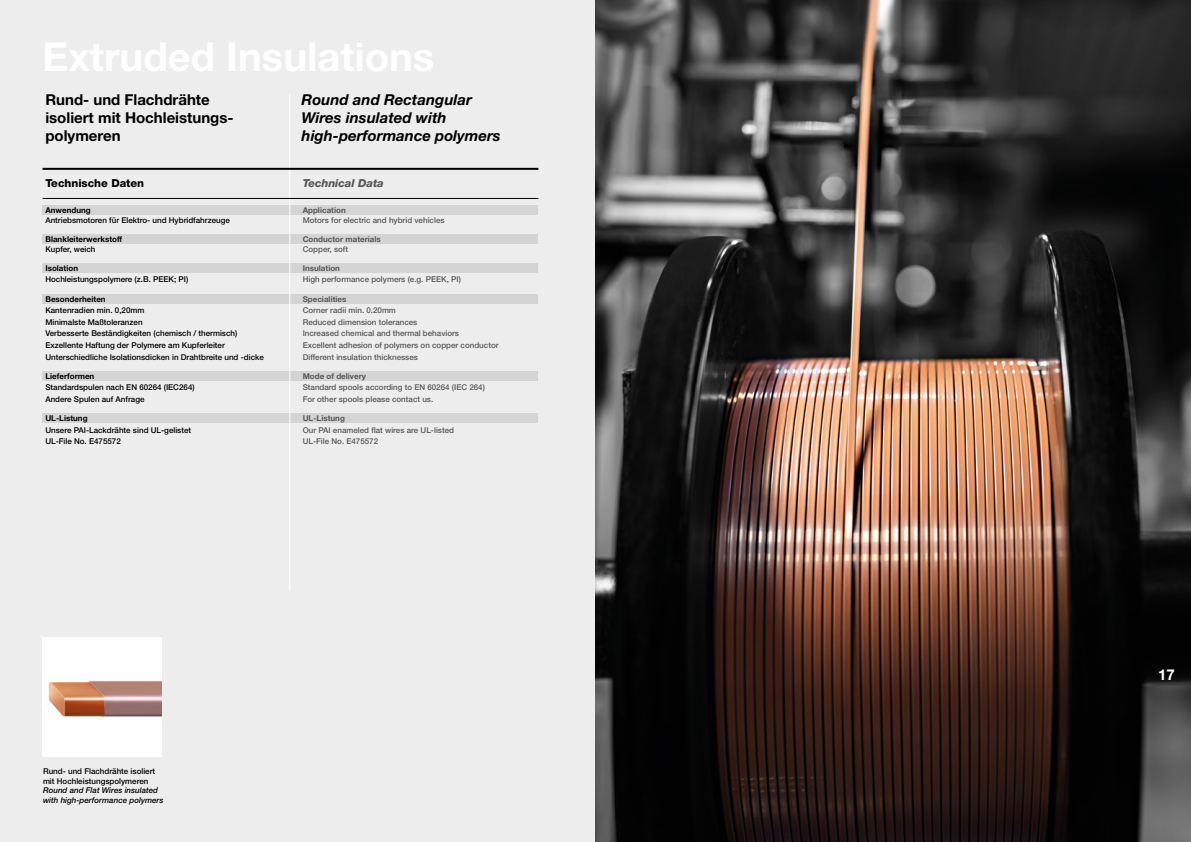
<style>
.page{position:relative;width:1191px;height:842px;background:#ededed}
.page>*{position:absolute;margin:0;border:0;box-sizing:border-box;transform-origin:0 0}
.t1{font:italic 700 15px/18px "Helvetica Neue LT Pro";color:#000}
.t2{font:700 15px/18px "Helvetica Neue LT Pro";color:#000}
.t3{font:700 15px "Helvetica Neue LT Pro";color:#fff}
.t4{font:800 11px "Helvetica Neue LT Pro";color:#000}
.t5{font:italic 800 11px "Helvetica Neue LT Pro";color:#575756}
.t6{font:500 8px/11.6px "Helvetica Neue LT Pro";color:#000}
.t7{font:500 8px/11.6px "Helvetica Neue LT Pro";color:#575756}
.t8{font:700 8px "Helvetica Neue LT Pro";color:#575756}
.t9{font:700 8px "Helvetica Neue LT Pro";color:#000}
.t10{font:italic 500 8px/9.6px "Helvetica Neue LT Pro";color:#000}
</style>
<div class="page">
<img style="left:595px;top:0;width:596px;height:842px">
<div style="left:43px;top:371px;width:495px;height:10px;background:#d4d4d4"></div>
<div style="left:43px;top:413px;width:495px;height:10px;background:#d4d4d4"></div>
<div style="left:43px;top:234px;width:495px;height:10px;background:#d4d4d4"></div>
<div style="left:43px;top:294px;width:495px;height:10px;background:#d4d4d4"></div>
<div style="left:43px;top:263px;width:495px;height:10px;background:#d4d4d4"></div>
<div style="left:43px;top:205px;width:495px;height:10px;background:#d4d4d4"></div>
<hr style="left:289px;top:94px;width:1px;height:497px;background:#fff">
<hr style="left:43px;top:168px;width:495px;height:2px;background:#000">
<hr style="left:43px;top:198px;width:495px;height:1px;background:#000">
<div style="left:43px;top:638px;width:119px;height:119px;background:#fff"></div>
<img style="left:48px;top:680px;width:114px;height:37px">
<h1 class="t2" style="left:45px;top:90px;width:190px">Rund- und Flachdrähte isoliert mit Hochleistungs&shy;polymeren</h1>
<h2 class="t4" style="left:45px;top:176px;width:100px">Technische Daten</h2>
<p class="t9" style="left:45px;top:205px;width:47px">Anwendung</p>
<p class="t6" style="left:45px;top:214px;width:186px">Antriebsmotoren für Elektro- und Hybridfahrzeuge</p>
<p class="t9" style="left:45px;top:234px;width:78px">Blankleiterwerkstoff</p>
<p class="t6" style="left:45px;top:243px;width:52px">Kupfer, weich</p>
<p class="t9" style="left:45px;top:263px;width:34px">Isolation</p>
<p class="t6" style="left:45px;top:274px;width:144px">Hochleistungspolymere (z.B. PEEK; PI)</p>
<p class="t9" style="left:45px;top:294px;width:62px">Besonderheiten</p>
<p class="t6" style="left:45px;top:304px;width:220px">Kantenradien min. 0,20mm<br>Minimalste Maßtoleranzen<br>Verbesserte Beständigkeiten (chemisch / thermisch)<br>Exzellente Haftung der Polymere am Kupferleiter Unterschiedliche Isolationsdicken in Drahtbreite und -dicke</p>
<p class="t9" style="left:45px;top:371px;width:51px">Lieferformen</p>
<p class="t6" style="left:45px;top:382px;width:151px">Standardspulen nach EN 60264 (IEC264)<br>Andere Spulen auf Anfrage</p>
<p class="t9" style="left:45px;top:413px;width:44px">UL-Listung</p>
<p class="t6" style="left:45px;top:424px;width:147px">Unsere PAI-Lackdrähte sind UL-gelistet<br>UL-File No. E475572</p>
<h1 class="t1" style="left:301px;top:90px;width:201px">Round and Rectangular<br>Wires insulated with high-performance polymers</h1>
<h2 class="t5" style="left:303px;top:176px;width:83px">Technical Data</h2>
<p class="t8" style="left:303px;top:205px;width:45px">Application</p>
<p class="t7" style="left:303px;top:214px;width:143px">Motors for electric and hybrid vehicles</p>
<p class="t8" style="left:303px;top:234px;width:80px">Conductor materials</p>
<p class="t7" style="left:303px;top:243px;width:47px">Copper, soft</p>
<p class="t8" style="left:303px;top:263px;width:39px">Insulation</p>
<p class="t7" style="left:303px;top:274px;width:160px">High performance polymers (e.g. PEEK, PI)</p>
<p class="t8" style="left:303px;top:294px;width:45px">Specialities</p>
<p class="t7" style="left:303px;top:304px;width:197px">Corner radii min. 0.20mm<br>Reduced dimension tolerances<br>Increased chemical and thermal behaviors<br>Excellent adhesion of polymers on copper conductor Different insulation thicknesses</p>
<p class="t8" style="left:303px;top:371px;width:65px">Mode of delivery</p>
<p class="t7" style="left:303px;top:382px;width:184px">Standard spools according to EN 60264 (IEC 264)<br>For other spools please contact us.</p>
<p class="t8" style="left:303px;top:413px;width:44px">UL-Listung</p>
<p class="t7" style="left:303px;top:424px;width:153px">Our PAI enameled flat wires are UL-listed<br>UL-File No. E475572</p>
<p class="t6" style="left:43px;top:766px;width:114px;line-height:9.6px">Rund- und Flachdrähte isoliert mit Hochleistungspolymeren</p>
<p class="t10" style="left:43px;top:785px;width:122px">Round and Flat Wires insulated with high-performance polymers</p>
<h1 class="t3" style="left:1158px;top:665px;width:18px">17</h1>
</div>
